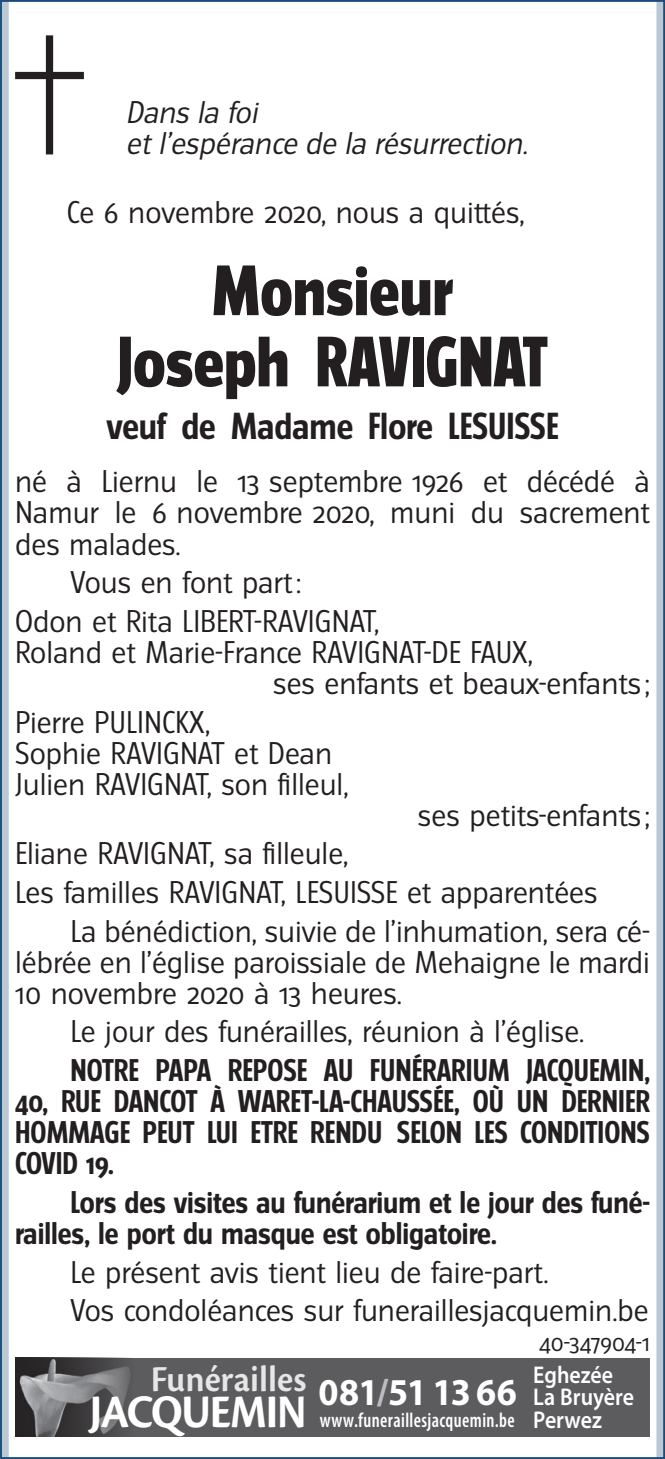
<style>
.page{position:relative;width:665px;height:1459px;background:#fff}
.page>*{position:absolute;margin:0;border:0;box-sizing:border-box;transform-origin:0 0}
.t1{font:800 63.7px/71px "Turmino";color:#231f20;text-align:center}
.t2{font:700 48.65px "Cronos Pro";letter-spacing:-.025em;color:#fff;scale:.91 1}
.t3{font:600 38.15px "Cronos Pro";color:#fff;scale:.95 1}
.t4{font:700 33.6px "Turmino";color:#231f20}
.t5{font:28px/31.2px "Turmino";color:#231f20}
.t6{font:700 28px/31.2px "Turmino";color:#231f20;text-align:justify}
.t7{font:italic 28px/31.2px "Turmino";color:#231f20}
.t8{font:600 24.15px/22.4px "Myriad Pro";color:#fff;scale:.9 1}
.t9{font:22.4px "Turmino";letter-spacing:-.005em;color:#231f20}
.t10{font:600 condensed 20.65px "Myriad Pro";letter-spacing:.02em;color:#fff;scale:.89 1}
</style>
<div class="page">
<div style="left:0;top:0;width:9px;height:1458px;background:#bacad5"></div>
<div style="left:656px;top:0;width:9px;height:1458px;background:#bacad5"></div>
<svg style="left:15px;top:35px;width:69px;height:119px"></svg>
<div style="left:15px;top:1357px;width:635px;height:79px;background:#5c5c5f"></div>
<img style="left:15px;top:1357px;width:118px;height:79px">
<p class="t7" style="left:126px;top:97px;width:409px">Dans la foi<br>et l’espérance de la résurrection.</p>
<p class="t5" style="left:67px;top:197px;width:459px">Ce 6 novembre 2020, nous a quittés,</p>
<h1 class="t1" style="left:118px;top:255px;width:431px">Monsieur<br>Joseph RAVIGNAT</h1>
<p class="t4" style="left:107px;top:406px;width:453px">veuf de Madame Flore LESUISSE</p>
<p class="t5" style="left:15px;top:466px;width:636px;text-align:justify">né à Liernu le 13 septembre 1926 et décédé à Namur le 6 novembre 2020, muni du sacrement des malades.</p>
<p class="t5" style="left:15px;top:563px;width:366px;line-height:38.5px;text-indent:55px">Vous en font part:<br>Odon et Rita LIBERT-RAVIGNAT,</p>
<p class="t5" style="left:273px;top:636px;width:378px;text-indent:-258px">Roland et Marie-France RAVIGNAT-DE FAUX,<br>ses enfants et beaux-enfants ;</p>
<p class="t5" style="left:15px;top:706px;width:335px">Pierre PULINCKX,<br>Sophie RAVIGNAT et Dean<br>Julien RAVIGNAT, son filleul,</p>
<p class="t5" style="left:418px;top:799px;width:234px">ses petits-enfants ;</p>
<p class="t5" style="left:15px;top:838px;width:335px">Eliane RAVIGNAT, sa filleule,</p>
<p class="t5" style="left:15px;top:876px;width:584px">Les familles RAVIGNAT, LESUISSE et apparentées</p>
<p class="t5" style="left:71px;top:915px;width:581px">La bénédiction, suivie de l’inhumation, sera cé-</p>
<p class="t5" style="left:15px;top:946px;width:636px">lébrée en l’église paroissiale de Mehaigne le mardi<br>10 novembre 2020 à 13 heures.</p>
<p class="t5" style="left:71px;top:1016px;width:515px">Le jour des funérailles, réunion à l’église.</p>
<p class="t6" style="left:15px;top:1054px;width:636px;text-indent:55px">NOTRE PAPA REPOSE AU FUNÉRARIUM JACQUEMIN, 40, RUE DANCOT À WARET-LA-CHAUSSÉE, OÙ UN DERNIER HOMMAGE PEUT LUI ETRE RENDU SELON LES CONDITIONS COVID 19.</p>
<p class="t6" style="left:15px;top:1186px;width:636px;text-indent:55px">Lors des visites au funérarium et le jour des funé&shy;railles, le port du masque est obligatoire.</p>
<p class="t5" style="left:71px;top:1252px;width:580px;line-height:38.5px">Le présent avis tient lieu de faire-part.<br>Vos condoléances sur funeraillesjacquemin.be</p>
<p class="t9" style="left:539px;top:1328px;width:112px">40‑347904‑1</p>
<h3 class="t3" style="left:150px;top:1357px;width:166px">Funérailles</h3>
<p class="t8" style="left:533px;top:1362px;width:113px">Eghezée<br>La Bruyère<br>Perwez</p>
<h2 class="t2" style="left:90px;top:1383px;width:471px">JACQUEMIN <sup>081</sup><sup>/</sup><sup>51</sup> <sup>13</sup> <sup>66</sup></h2>
<p class="t10" style="left:320px;top:1408px;width:221px">www.funeraillesjacquemin.be</p>
</div>
